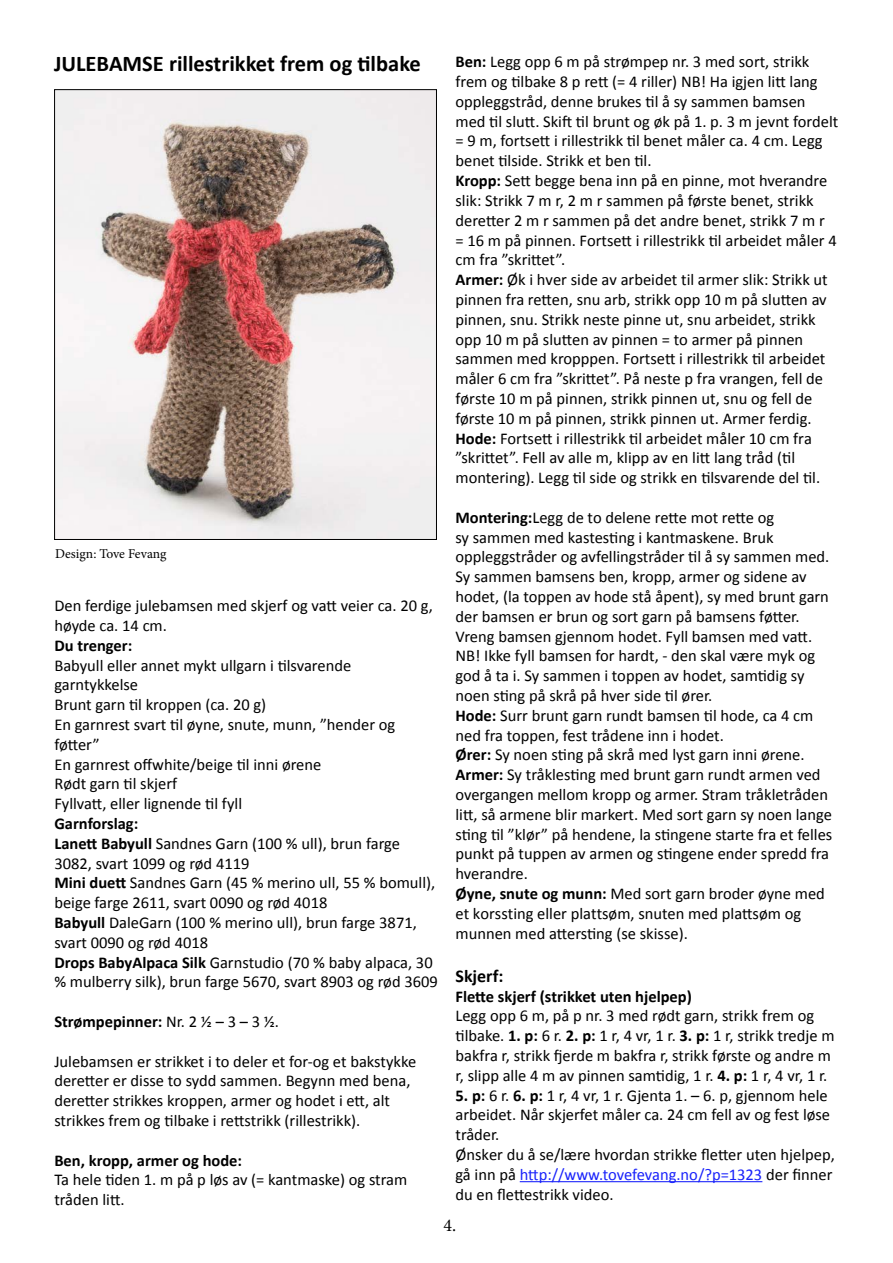
<style>
.page{position:relative;width:893px;height:1263px;background:#fff}
.page>*{position:absolute;margin:0;border:0;box-sizing:border-box;transform-origin:0 0}
.t1{font:700 22.5px "Calibri";color:#000}
.t2{font:700 18px "Calibri";color:#000}
.t3{font:18px "Minion Pro";color:#000}
.t4{font:16.5px/19.8px "Calibri";color:#000}
.t5{font:700 16.5px "Calibri";color:#000}
.t6{font:13.5px "Minion Pro";color:#000}
.s1{font-weight:700}
.s2{font-weight:400}
.s3{color:#1922fb}
</style>
<div class="page">
<hr style="left:520px;top:1181px;width:242px;height:1px;background:#1922fb">
<img style="left:56px;top:91px;width:379px;height:447px">
<h1 class="t1" style="left:54px;top:49px;width:368px">JULEBAMSE rillestrikket frem og tilbake</h1>
<p class="t6" style="left:55px;top:545px;width:113px">Design: Tove Fevang</p>
<p class="t4" style="left:54px;top:595px;width:380px">Den ferdige julebamsen med skjerf og vatt veier ca. 20 g, høyde ca. 14 cm.</p>
<p class="t5" style="left:54px;top:635px;width:79px">Du trenger:</p>
<p class="t4" style="left:54px;top:654px;width:342px">Babyull eller annet mykt ullgarn i tilsvarende garntykkelse<br>Brunt garn til kroppen (ca. 20 g)<br>En garnrest svart til øyne, snute, munn, ”hender og føtter”<br>En garnrest offwhite/beige til inni ørene<br>Rødt garn til skjerf<br>Fyllvatt, eller lignende til fyll</p>
<p class="t4" style="left:54px;top:813px;width:385px"><span class="s1">Garnforslag:<br>Lanett Babyull</span> Sandnes Garn (100 % ull), brun farge 3082, svart 1099 og rød 4119<br><span class="s1">Mini duett</span> Sandnes Garn (45 % merino ull, 55 % bomull), beige farge 2611, svart 0090 og rød 4018<br><span class="s1">Babyull</span> DaleGarn (100 % merino ull), brun farge 3871, svart 0090 og rød 4018<br><span class="s1">Drops BabyAlpaca Silk</span> Garnstudio (70 % baby alpaca, 30 % mulberry silk), brun farge 5670, svart 8903 og rød 3609</p>
<p class="t5" style="left:54px;top:1011px;width:226px">Strømpepinner: <span class="s2">Nr. 2 ½ – 3 – 3 ½.</span></p>
<p class="t4" style="left:54px;top:1050px;width:363px">Julebamsen er strikket i to deler et for-og et bakstykke deretter er disse to sydd sammen. Begynn med bena, deretter strikkes kroppen, armer og hodet i ett, alt strikkes frem og tilbake i rettstrikk (rillestrikk).</p>
<p class="t5" style="left:54px;top:1150px;width:189px">Ben, kropp, armer og hode:</p>
<p class="t4" style="left:54px;top:1169px;width:354px">Ta hele tiden 1. m på p løs av (= kantmaske) og stram tråden litt.</p>
<p class="t4" style="left:455px;top:51px;width:384px"><span class="s1">Ben:</span> Legg opp 6 m på strømpep nr. 3 med sort, strikk frem og tilbake 8 p rett (= 4 riller) NB! Ha igjen litt lang oppleggstråd, denne brukes til å sy sammen bamsen med til slutt. Skift til brunt og øk på 1. p. 3 m jevnt fordelt = 9 m, fortsett i rillestrikk til benet måler ca. 4 cm. Legg benet tilside. Strikk et ben til.<br><span class="s1">Kropp:</span> Sett begge bena inn på en pinne, mot hverandre slik: Strikk 7 m r, 2 m r sammen på første benet, strikk deretter 2 m r sammen på det andre benet, strikk 7 m r<br>= 16 m på pinnen. Fortsett i rillestrikk til arbeidet måler 4 cm fra ”skrittet”.<br><span class="s1">Armer:</span> Øk i hver side av arbeidet til armer slik: Strikk ut pinnen fra retten, snu arb, strikk opp 10 m på slutten av pinnen, snu. Strikk neste pinne ut, snu arbeidet, strikk opp 10 m på slutten av pinnen = to armer på pinnen sammen med kropppen. Fortsett i rillestrikk til arbeidet måler 6 cm fra ”skrittet”. På neste p fra vrangen, fell de første 10 m på pinnen, strikk pinnen ut, snu og fell de første 10 m på pinnen, strikk pinnen ut. Armer ferdig.<br><span class="s1">Hode:</span> Fortsett i rillestrikk til arbeidet måler 10 cm fra ”skrittet”. Fell av alle m, klipp av en litt lang tråd (til montering). Legg til side og strikk en tilsvarende del til.</p>
<p class="t4" style="left:455px;top:507px;width:378px"><span class="s1">Montering:</span>Legg de to delene rette mot rette og<br>sy sammen med kastesting i kantmaskene. Bruk oppleggstråder og avfellingstråder til å sy sammen med.<br>Sy sammen bamsens ben, kropp, armer og sidene av hodet, (la toppen av hode stå åpent), sy med brunt garn der bamsen er brun og sort garn på bamsens føtter.<br>Vreng bamsen gjennom hodet. Fyll bamsen med vatt.<br>NB! Ikke fyll bamsen for hardt, - den skal være myk og god å ta i. Sy sammen i toppen av hodet, samtidig sy noen sting på skrå på hver side til ører.<br><span class="s1">Hode:</span> Surr brunt garn rundt bamsen til hode, ca 4 cm ned fra toppen, fest trådene inn i hodet.<br><span class="s1">Ører:</span> Sy noen sting på skrå med lyst garn inni ørene.<br><span class="s1">Armer:</span> Sy tråklesting med brunt garn rundt armen ved overgangen mellom kropp og armer. Stram tråkletråden litt, så armene blir markert. Med sort garn sy noen lange sting til ”klør” på hendene, la stingene starte fra et felles punkt på tuppen av armen og stingene ender spredd fra hverandre.<br><span class="s1">Øyne, snute og munn:</span> Med sort garn broder øyne med et korssting eller plattsøm, snuten med plattsøm og munnen med attersting (se skisse).</p>
<p class="t2" style="left:455px;top:965px;width:49px">Skjerf:</p>
<p class="t5" style="left:455px;top:986px;width:238px">Flette skjerf (strikket uten hjelpep)</p>
<p class="t4" style="left:455px;top:1005px;width:381px">Legg opp 6 m, på p nr. 3 med rødt garn, strikk frem og tilbake. <span class="s1">1. p:</span> 6 r. <span class="s1">2. p:</span> 1 r, 4 vr, 1 r. <span class="s1">3. p:</span> 1 r, strikk tredje m bakfra r, strikk fjerde m bakfra r, strikk første og andre m r, slipp alle 4 m av pinnen samtidig, 1 r. <span class="s1">4. p:</span> 1 r, 4 vr, 1 r.</p>
<p class="t4" style="left:455px;top:1084px;width:381px"><span class="s1">5. p:</span> 6 r. <span class="s1">6. p:</span> 1 r, 4 vr, 1 r. Gjenta 1. – 6. p, gjennom hele arbeidet. Når skjerfet måler ca. 24 cm fell av og fest løse tråder.<br>Ønsker du å se/lære hvordan strikke fletter uten hjelpep, gå inn på <span class="s3">http://www.tovefevang.no/?p=1323</span> der finner du en flettestrikk video.</p>
<p class="t3" style="left:443px;top:1213px;width:14px">4.</p>
</div>
